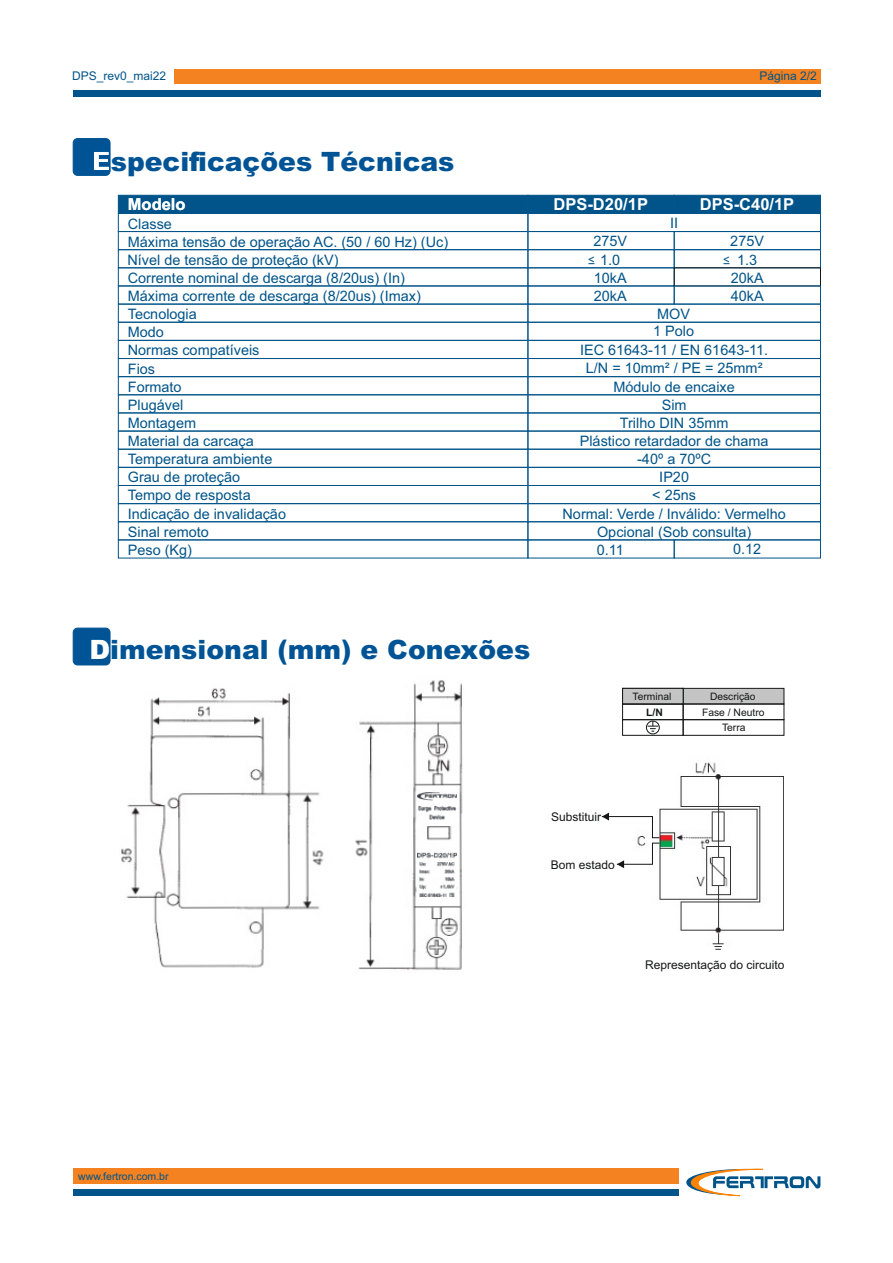
<style>
.page{position:relative;width:893px;height:1263px;background:#fff}
.page>*{position:absolute;margin:0;border:0;box-sizing:border-box;transform-origin:0 0}
.t1{font:900 26.7px "Arial";color:#005495}
.t2{font:700 16.5px "Arial";color:#fff}
.t3{font:700 16.5px "Arial";color:#dceaf2}
.t4{font:14.4px/18.1px "Arial";color:#005489}
.t5{font:14.4px "Trebuchet MS";color:#005489}
.t6{font:12px "Arial";color:#151616}
.t7{font:12px "Arial";color:#005489}
.t8{font:10.5px "Arial";color:#005489}
.t9{font:10.35px/15.6px "Arial";color:#151616;text-align:center}
.t10{font:700 10.35px "Arial";color:#151616}
.t11{font:10.2px "Arial";color:#151616}
.s1{font-family:"Trebuchet MS"}
.s2{color:#fff}
</style>
<div class="page">
<svg style="left:72px;top:138px;width:39px;height:38px"></svg>
<div style="left:73px;top:1189px;width:605px;height:7px;background:#005489"></div>
<div style="left:73px;top:1169px;width:605px;height:15px;background:#f58220"></div>
<svg style="left:686px;top:1168px;width:134px;height:29px"></svg>
<div style="left:73px;top:628px;width:37px;height:37px;background:#005495;border:1px solid #005495;border-radius:4px"></div>
<div style="left:683px;top:688px;width:101px;height:16px;background:#c4c4c5;border:1px solid #151616"></div>
<div style="left:683px;top:704px;width:101px;height:16px;border:1px solid #151616"></div>
<div style="left:683px;top:719px;width:101px;height:17px;border:1px solid #151616"></div>
<div style="left:622px;top:688px;width:61px;height:16px;background:#c4c4c5;border:1px solid #151616"></div>
<div style="left:622px;top:704px;width:61px;height:16px;border:1px solid #151616"></div>
<div style="left:622px;top:719px;width:61px;height:17px;border:1px solid #151616"></div>
<div style="left:646px;top:721px;width:14px;height:13px;border:1px solid #151616;border-radius:50%"></div>
<svg style="left:648px;top:721px;width:10px;height:11px"></svg>
<img style="left:659px;top:762px;width:125px;height:188px">
<svg style="left:601px;top:813px;width:59px;height:55px"></svg>
<img style="left:121px;top:680px;width:342px;height:290px">
<img style="left:417px;top:793px;width:40px;height:104px">
<div style="left:118px;top:231px;width:410px;height:19px;border:1px solid #005489"></div>
<div style="left:118px;top:249px;width:410px;height:19px;border:1px solid #005489"></div>
<div style="left:118px;top:268px;width:410px;height:18px;border:1px solid #005489"></div>
<div style="left:118px;top:304px;width:410px;height:18px;border:1px solid #005489"></div>
<div style="left:118px;top:322px;width:410px;height:18px;border:1px solid #005489"></div>
<div style="left:118px;top:340px;width:410px;height:19px;border:1px solid #005489"></div>
<div style="left:118px;top:358px;width:410px;height:19px;border:1px solid #005489"></div>
<div style="left:118px;top:376px;width:410px;height:19px;border:1px solid #005489"></div>
<div style="left:118px;top:395px;width:410px;height:18px;border:1px solid #005489"></div>
<div style="left:118px;top:431px;width:410px;height:18px;border:1px solid #005489"></div>
<div style="left:118px;top:449px;width:410px;height:18px;border:1px solid #005489"></div>
<div style="left:118px;top:467px;width:410px;height:19px;border:1px solid #005489"></div>
<div style="left:118px;top:485px;width:410px;height:19px;border:1px solid #005489"></div>
<div style="left:118px;top:503px;width:410px;height:19px;border:1px solid #005489"></div>
<div style="left:118px;top:522px;width:410px;height:18px;border:1px solid #005489"></div>
<div style="left:118px;top:195px;width:703px;height:19px;background:#005489"></div>
<div style="left:528px;top:213px;width:293px;height:19px;border:1px solid #005489"></div>
<div style="left:528px;top:231px;width:146px;height:19px;border:1px solid #005489"></div>
<div style="left:528px;top:249px;width:146px;height:19px;border:1px solid #005489"></div>
<div style="left:528px;top:268px;width:146px;height:18px;border:1px solid #005489"></div>
<div style="left:528px;top:304px;width:293px;height:18px;border:1px solid #005489"></div>
<div style="left:528px;top:322px;width:293px;height:18px;border:1px solid #005489"></div>
<div style="left:528px;top:340px;width:293px;height:19px;border:1px solid #005489"></div>
<div style="left:674px;top:231px;width:147px;height:19px;border:1px solid #005489"></div>
<div style="left:674px;top:249px;width:147px;height:19px;border:1px solid #005489"></div>
<div style="left:528px;top:358px;width:293px;height:19px;border:1px solid #005489"></div>
<div style="left:528px;top:376px;width:293px;height:19px;border:1px solid #005489"></div>
<div style="left:528px;top:395px;width:293px;height:18px;border:1px solid #005489"></div>
<div style="left:528px;top:431px;width:293px;height:18px;border:1px solid #005489"></div>
<div style="left:528px;top:449px;width:293px;height:18px;border:1px solid #005489"></div>
<div style="left:528px;top:467px;width:293px;height:19px;border:1px solid #005489"></div>
<div style="left:528px;top:485px;width:293px;height:19px;border:1px solid #005489"></div>
<div style="left:528px;top:503px;width:293px;height:19px;border:1px solid #005489"></div>
<div style="left:528px;top:522px;width:293px;height:18px;border:1px solid #005489"></div>
<div style="left:73px;top:90px;width:747px;height:7px;background:#005489"></div>
<div style="left:174px;top:70px;width:646px;height:14px;background:#f58220"></div>
<p class="t7" style="left:72px;top:71px;width:96px">DPS_rev0_mai22</p>
<p class="t7" style="left:759px;top:71px;width:59px">Página 2/2</p>
<h1 class="t1" style="left:111px;top:151px;width:345px">specificações Técnicas</h1>
<p class="t3" style="left:128px;top:198px;width:59px">Modelo</p>
<p class="t2" style="left:553px;top:198px;width:96px">DPS-D20/1P</p>
<p class="t2" style="left:700px;top:198px;width:96px">DPS-C40/1P</p>
<p class="t4" style="left:128px;top:216px;width:46px">Classe</p>
<p class="t4" style="left:670px;top:215px;width:10px">II</p>
<p class="t4" style="left:127px;top:234px;width:322px">Máxima tensão de operação AC. (50 / 60 Hz) (Uc)<br>Nível de tensão de proteção (kV)<br>Corrente nominal de descarga (8/20us) (In)<br>Máxima corrente de descarga (8/20us) (Imax)<br>Tecnologia<br>Modo<br>Normas compatíveis<br>Fios<br>Formato<br>Plugável<br>Montagem<br>Material da carcaça<br>Temperatura ambiente<br>Grau de proteção<br>Tempo de resposta<br>Indicação de invalidação<br>Sinal remoto<br>Peso (Kg)</p>
<p class="t4" style="left:593px;top:234px;width:35px">275V</p>
<p class="t4" style="left:730px;top:234px;width:35px;text-align:center">275V<br>1.3<br>20kA<br>40kA</p>
<p class="t4" style="left:588px;top:252px;width:34px"><span class="s1">≤</span> 1.0</p>
<p class="t5" style="left:723px;top:253px;width:9px">≤</p>
<p class="t4" style="left:594px;top:270px;width:34px">10kA<br>20kA</p>
<p class="t4" style="left:580px;top:306px;width:190px;line-height:17.7px;text-align:center">MOV<br>1 Polo<br>IEC 61643-11 / EN 61643-11.</p>
<p class="t4" style="left:586px;top:361px;width:178px">L/N = 10mm² / PE = 25mm²</p>
<p class="t4" style="left:613px;top:379px;width:123px">Módulo de encaixe</p>
<p class="t4" style="left:662px;top:397px;width:26px">Sim</p>
<p class="t4" style="left:620px;top:415px;width:110px">Trilho DIN 35mm</p>
<p class="t4" style="left:580px;top:433px;width:190px">Plástico retardador de chama</p>
<p class="t4" style="left:637px;top:451px;width:75px">-40º a 70ºC</p>
<p class="t4" style="left:659px;top:469px;width:31px">IP20</p>
<p class="t4" style="left:652px;top:488px;width:45px">&lt; 25ns</p>
<p class="t4" style="left:563px;top:506px;width:225px">Normal: Verde / Inválido: Vermelho</p>
<p class="t4" style="left:597px;top:524px;width:156px">Opcional (Sob consulta)</p>
<p class="t4" style="left:597px;top:542px;width:29px">0.11</p>
<p class="t4" style="left:733px;top:541px;width:30px">0.12</p>
<h1 class="t1" style="left:89px;top:640px;width:442px"><span class="s2">D</span>imensional (mm) e Conexões</h1>
<p class="t11" style="left:633px;top:692px;width:40px">Terminal</p>
<p class="t11" style="left:710px;top:692px;width:47px">Descrição</p>
<p class="t9" style="left:702px;top:705px;width:64px">Fase / Neutro<br>Terra</p>
<p class="t10" style="left:646px;top:708px;width:18px">L/N</p>
<p class="t6" style="left:551px;top:812px;width:52px">Substituir</p>
<p class="t6" style="left:551px;top:860px;width:66px">Bom estado</p>
<p class="t6" style="left:645px;top:960px;width:141px">Representação do circuito</p>
<p class="t8" style="left:78px;top:1172px;width:92px">www.fertron.com.br</p>
</div>
